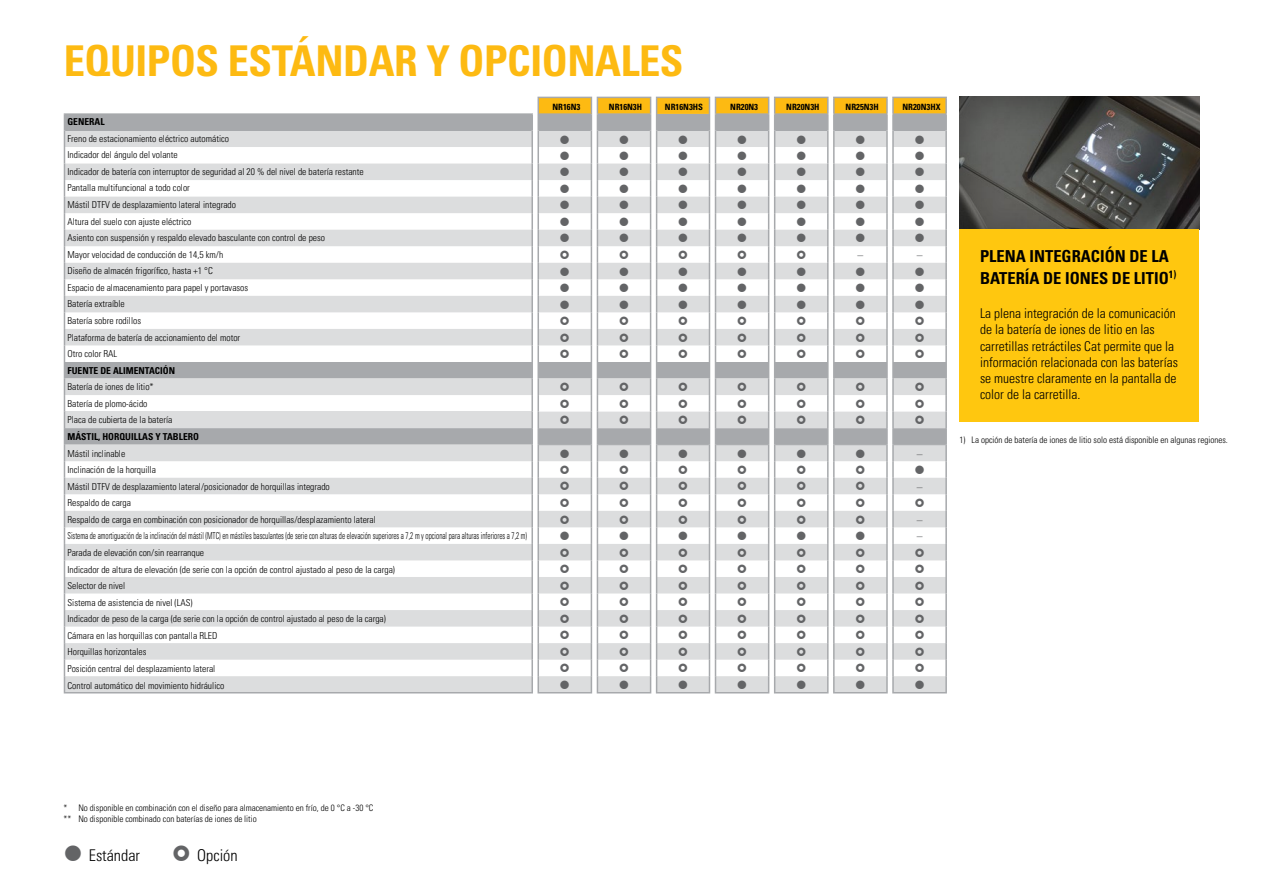
<style>
.page{position:relative;width:1263px;height:893px;background:#fff}
.page>*{position:absolute;margin:0;border:0;box-sizing:border-box;transform-origin:0 0}
.t1{font:42.45px "Univers LTCYR 67 Bold Cond";letter-spacing:-.01em;color:#fdba12}
.t2{font:16.5px/21.6px "Univers LTCYR 67 Bold Cond";color:#000}
.t3{font:16.2px "Univers LTCYR 47 Light Cond";color:#000}
.t4{font:13.5px/16.2px "Univers LTCYR 47 Light Cond";color:#000}
.t5{font:11.7px/16.5px "Univers LTCYR 47 Light Cond";color:#636466}
.t6{font:9.6px/16.5px "Univers LTCYR 47 Light Cond";color:#000}
.t7{font:9.6px "Univers LTCYR 67 Bold Cond";color:#000}
.t8{font:9px/10.8px "Univers LTCYR 47 Light Cond";color:#000}
.t9{font:8.7px "Univers LTCYR 67 Bold Cond";color:#000}
</style>
<div class="page">
<div style="left:538px;top:97px;width:53px;height:17px;background:#fdba12"></div>
<div style="left:65px;top:114px;width:526px;height:16px;background:#a7a9ac"></div>
<svg style="left:65px;top:131px;width:764px;height:562px;fill:#dcddde"></svg>
<div style="left:64px;top:412px;width:468px;height:16px;background:#dcddde"></div>
<hr style="left:64px;top:113px;width:469px;height:1px;background:#a7a9ac">
<hr style="left:539px;top:113px;width:53px;height:1px;background:#a7a9ac">
<hr style="left:65px;top:130px;width:466px;height:1px;background:#a7a9ac">
<hr style="left:539px;top:130px;width:52px;height:1px;background:#a7a9ac">
<hr style="left:539px;top:444px;width:52px;height:1px;background:#a7a9ac">
<hr style="left:597px;top:692px;width:54px;height:1px;background:#a7a9ac">
<hr style="left:656px;top:692px;width:54px;height:1px;background:#a7a9ac">
<hr style="left:715px;top:692px;width:54px;height:1px;background:#a7a9ac">
<hr style="left:774px;top:692px;width:54px;height:1px;background:#a7a9ac">
<hr style="left:833px;top:692px;width:55px;height:1px;background:#a7a9ac">
<hr style="left:892px;top:692px;width:55px;height:1px;background:#a7a9ac">
<hr style="left:537px;top:97px;width:55px;height:1px;background:#a7a9ac">
<hr style="left:537px;top:692px;width:55px;height:1px;background:#a7a9ac">
<svg style="left:64px;top:114px;width:1px;height:578px"></svg>
<svg style="left:531px;top:98px;width:8px;height:594px"></svg>
<hr style="left:64px;top:692px;width:469px;height:1px;background:#a7a9ac">
<div style="left:959px;top:96px;width:242px;height:135px;background:#000;opacity:.3"></div>
<div style="left:960px;top:229px;width:239px;height:193px;background:#ffc70f"></div>
<svg style="left:561px;top:135px;width:8px;height:8px"></svg>
<svg style="left:561px;top:151px;width:8px;height:9px"></svg>
<svg style="left:561px;top:168px;width:8px;height:8px"></svg>
<svg style="left:561px;top:184px;width:8px;height:9px"></svg>
<svg style="left:561px;top:201px;width:8px;height:8px"></svg>
<svg style="left:561px;top:217px;width:8px;height:9px"></svg>
<svg style="left:561px;top:234px;width:8px;height:8px"></svg>
<svg style="left:561px;top:250px;width:8px;height:9px"></svg>
<svg style="left:561px;top:267px;width:8px;height:9px"></svg>
<svg style="left:561px;top:283px;width:8px;height:9px"></svg>
<svg style="left:561px;top:300px;width:8px;height:9px"></svg>
<svg style="left:561px;top:317px;width:8px;height:8px"></svg>
<svg style="left:561px;top:333px;width:8px;height:9px"></svg>
<svg style="left:561px;top:350px;width:8px;height:8px"></svg>
<svg style="left:561px;top:383px;width:8px;height:8px"></svg>
<svg style="left:561px;top:399px;width:8px;height:9px"></svg>
<svg style="left:561px;top:416px;width:8px;height:8px"></svg>
<svg style="left:561px;top:449px;width:8px;height:9px"></svg>
<svg style="left:561px;top:465px;width:8px;height:9px"></svg>
<svg style="left:561px;top:482px;width:8px;height:8px"></svg>
<svg style="left:561px;top:498px;width:8px;height:9px"></svg>
<svg style="left:561px;top:515px;width:8px;height:9px"></svg>
<svg style="left:561px;top:531px;width:8px;height:9px"></svg>
<svg style="left:561px;top:548px;width:8px;height:9px"></svg>
<svg style="left:561px;top:565px;width:8px;height:8px"></svg>
<svg style="left:561px;top:581px;width:8px;height:9px"></svg>
<svg style="left:561px;top:598px;width:8px;height:8px"></svg>
<svg style="left:561px;top:614px;width:8px;height:9px"></svg>
<svg style="left:561px;top:631px;width:8px;height:8px"></svg>
<svg style="left:561px;top:647px;width:8px;height:9px"></svg>
<svg style="left:561px;top:664px;width:8px;height:8px"></svg>
<svg style="left:561px;top:680px;width:8px;height:8px"></svg>
<svg style="left:591px;top:97px;width:356px;height:595px"></svg>
<h1 class="t1" style="left:64px;top:35px;width:621px">EQUIPOS ESTÁNDAR Y OPCIONALES</h1>
<p class="t7" style="left:67px;top:116px;width:39px">GENERAL</p>
<p class="t6" style="left:67px;top:130px;width:298px">Freno de estacionamiento eléctrico automático<br>Indicador del ángulo del volante<br>Indicador de batería con interruptor de seguridad al 20 % del nivel de batería restante Pantalla multifuncional a todo color<br>Mástil DTFV de desplazamiento lateral integrado<br>Altura del suelo con ajuste eléctrico<br>Asiento con suspensión y respaldo elevado basculante con control de peso<br>Mayor velocidad de conducción de 14,5 km/h<br>Diseño de almacén frigorífico, hasta +1 °C<br>Espacio de almacenamiento para papel y portavasos<br>Batería extraíble<br>Batería sobre rodillos<br>Plataforma de batería de accionamiento del motor<br>Otro color RAL</p>
<p class="t7" style="left:67px;top:364px;width:109px">FUENTE DE ALIMENTACIÓN</p>
<p class="t6" style="left:67px;top:378px;width:106px">Batería de iones de litio*<br>Batería de plomo-ácido<br>Placa de cubierta de la batería</p>
<p class="t7" style="left:67px;top:431px;width:133px">MÁSTIL, HORQUILLAS Y TABLERO</p>
<p class="t6" style="left:67px;top:444px;width:461px">Mástil inclinable<br>Inclinación de la horquilla<br>Mástil DTFV de desplazamiento lateral/posicionador de horquillas integrado<br>Respaldo de carga<br>Respaldo de carga en combinación con posicionador de horquillas/desplazamiento lateral<br>Sistema de amortiguación de la inclinación del mástil (MTC) en mástiles basculantes (de serie con alturas de elevación superiores a 7,2 m y opcional para alturas inferiores a 7,2 m)<br>Parada de elevación con/sin rearranque<br>Indicador de altura de elevación (de serie con la opción de control ajustado al peso de la carga)<br>Selector de nivel<br>Sistema de asistencia de nivel (LAS)<br>Indicador de peso de la carga (de serie con la opción de control ajustado al peso de la carga)<br>Cámara en las horquillas con pantalla RLED<br>Horquillas horizontales<br>Posición central del desplazamiento lateral<br>Control automático del movimiento hidráulico</p>
<p class="t9" style="left:552px;top:101px;width:29px">NR16N3</p>
<p class="t9" style="left:609px;top:101px;width:35px">NR16N3H</p>
<p class="t9" style="left:665px;top:101px;width:40px">NR16N3HS</p>
<p class="t9" style="left:730px;top:101px;width:29px">NR20N3</p>
<p class="t9" style="left:786px;top:101px;width:35px">NR20N3H</p>
<p class="t9" style="left:845px;top:101px;width:35px">NR25N3H</p>
<p class="t9" style="left:902px;top:101px;width:40px">NR20N3HX</p>
<p class="t5" style="left:857px;top:246px;width:7px">–</p>
<p class="t5" style="left:917px;top:246px;width:7px">–</p>
<p class="t5" style="left:917px;top:445px;width:7px">–</p>
<p class="t5" style="left:917px;top:478px;width:7px">–</p>
<p class="t5" style="left:917px;top:511px;width:7px">– –</p>
<h2 class="t2" style="left:980px;top:245px;width:198px">PLENA INTEGRACIÓN DE LA<br>BATERÍA DE IONES DE LITIO<sup>1)</sup></h2>
<h3 class="t4" style="left:980px;top:305px;width:199px">La plena integración de la comunicación de la batería de iones de litio en las carretillas retráctiles Cat permite que la información relacionada con las baterías se muestre claramente en la pantalla de color de la carretilla.</h3>
<p class="t8" style="left:960px;top:434px;width:270px">1) La opción de batería de iones de litio solo está disponible en algunas regiones.</p>
<p class="t8" style="left:63px;top:802px;width:312px">* No disponible en combinación con el diseño para almacenamiento en frío, de 0 °C a -30 °C ** No disponible combinado con baterías de iones de litio</p>
<h3 class="t3" style="left:89px;top:844px;width:53px">Estándar</h3>
<h3 class="t3" style="left:197px;top:844px;width:42px">Opción</h3>
</div>
